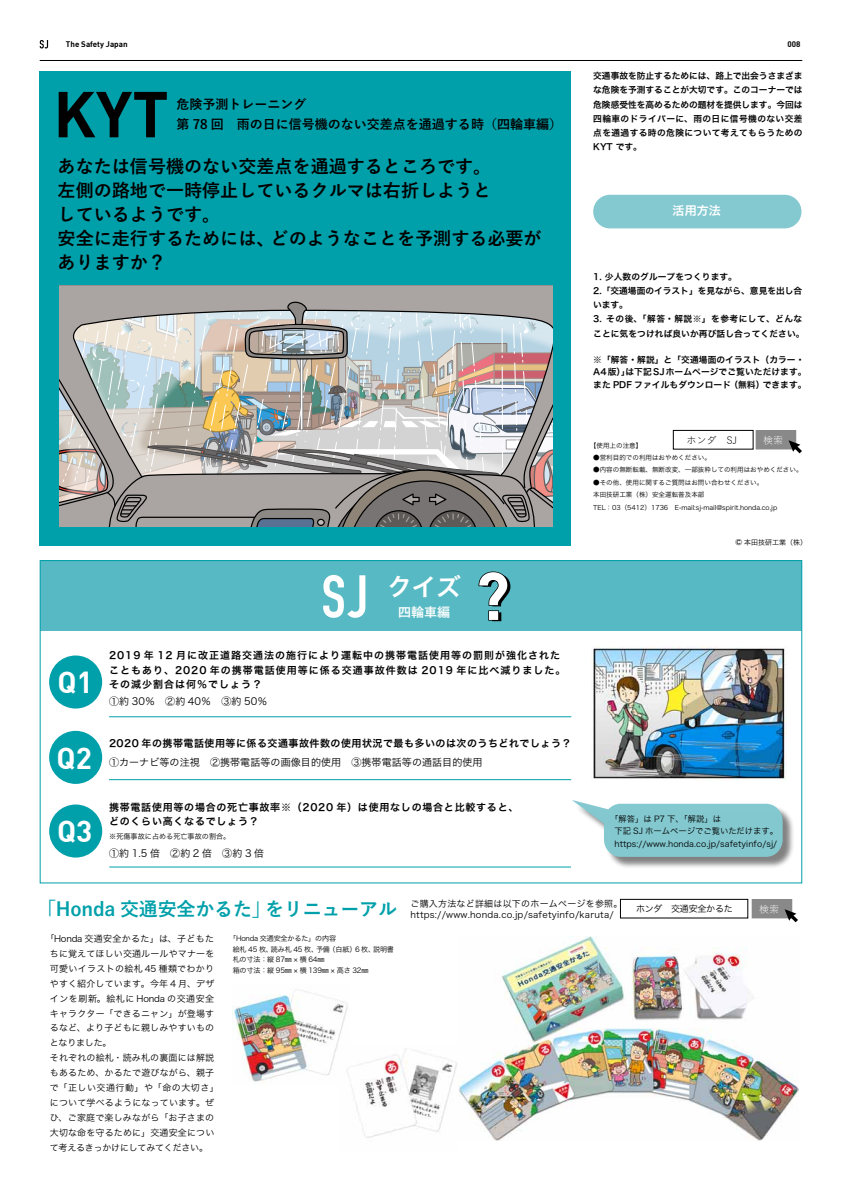
<style>
.page{position:relative;width:842px;height:1191px;background:#fff}
.page>*{position:absolute;margin:0;border:0;box-sizing:border-box;transform-origin:0 0}
.t1{font:700 66.5px "DIN";color:#fff}
.t2{font:700 63.8px "DIN";color:#000}
.t3{font:700 29.8px "DIN";color:#fff}
.t4{font:24.4px "Hira Kaku Pro N W6";color:#fff}
.t5{font:700 19px "Yu Go";letter-spacing:-.01em;color:#00a0aa}
.t6{font:700 18.1px/24.1px "Yu Go";color:#000}
.t7{font:700 13px/19.8px "Yu Go";color:#000}
.t8{font:700 13px "Yu Go";color:#fff}
.t9{font:12px "Hira Kaku Pro N W6";color:#fff}
.t10{font:10.1px "Koburina Go Std W1";color:#000}
.t11{font:10.1px "Koburina Go Std W1";color:#fff}
.t12{font:10px/14.2px "Hira Kaku Pro N W6";letter-spacing:.1em;color:#000}
.t13{font:10px "Hira Kaku Pro N W3";letter-spacing:.01em;color:#000}
.t14{font:10px/14.2px "Hira Kaku Pro N W6";letter-spacing:.075em;color:#000}
.t15{font:10px "Hira Kaku Pro N W6";letter-spacing:.05em;color:#000}
.t16{font:9px/14.9px "Hira Kaku Pro N W3";letter-spacing:.02em;color:#000}
.t17{font:9px "Hira Kaku Pro N W3";letter-spacing:-.025em;color:#000}
.t18{font:8.7px/14.2px "Hira Kaku Pro N W6";letter-spacing:.01em;color:#000}
.t19{font:8.3px/12.5px "Hira Kaku Pro N W3";letter-spacing:.01em;color:#000}
.t20{font:700 8px "DIN";color:#000}
.t21{font:7.1px/10.6px "Hira Kaku Pro N W3";letter-spacing:-.025em;color:#000}
.t22{font:7.1px "Hira Kaku Pro N W3";letter-spacing:.005em;color:#000}
.t23{font:7px "Hira Kaku Pro N W3";color:#000}
.t24{font:6.5px/12.4px "Hira Kaku Pro N W3";color:#000}
.s1{font-size:12.8px}
</style>
<div class="page">
<div style="left:40px;top:72px;width:531px;height:474px;background:#00a0aa"></div>
<svg style="left:40px;top:40px;width:8px;height:8px"></svg>
<hr style="left:40px;top:60px;width:762px;height:1px;background:#000">
<div style="left:49px;top:655px;width:53px;height:53px;background:#00a0aa;border-radius:50%"></div>
<div style="left:49px;top:731px;width:53px;height:53px;background:#00a0aa;border-radius:50%"></div>
<div style="left:49px;top:804px;width:53px;height:53px;background:#00a0aa;border-radius:50%"></div>
<div style="left:40px;top:560px;width:762px;height:70px;background:#56b9c3"></div>
<div style="left:574px;top:802px;width:221px;height:67px;background:#000;opacity:.5"></div>
<svg style="left:572px;top:800px;width:211px;height:57px"></svg>
<svg style="left:323px;top:575px;width:42px;height:43px"></svg>
<svg style="left:478px;top:571px;width:30px;height:50px"></svg>
<div style="left:673px;top:430px;width:80px;height:19px;border:1px solid #000"></div>
<svg style="left:756px;top:430px;width:46px;height:23px"></svg>
<div style="left:593px;top:195px;width:208px;height:33px;background:#84c9d0;border-radius:17px"></div>
<hr style="left:109px;top:716px;width:462px;height:1px;background:#00a0aa">
<hr style="left:109px;top:779px;width:462px;height:1px;background:#00a0aa">
<hr style="left:109px;top:866px;width:462px;height:1px;background:#00a0aa">
<div style="left:620px;top:899px;width:128px;height:19px;border:1px solid #000"></div>
<svg style="left:752px;top:899px;width:46px;height:23px"></svg>
<img style="left:591px;top:646px;width:195px;height:133px">
<img style="left:458px;top:936px;width:340px;height:204px">
<img style="left:233px;top:990px;width:115px;height:92px">
<img style="left:339px;top:1045px;width:118px;height:93px">
<svg style="left:59px;top:285px;width:494px;height:242px;background:#afadab"></svg>
<p class="t20" style="left:66px;top:38px;width:63px">The Safety Japan</p>
<p class="t20" style="left:787px;top:39px;width:15px">008</p>
<h2 class="t2" style="left:53px;top:73px;width:117px">KYT</h2>
<h3 class="t7" style="left:176px;top:95px;width:387px">危険予測トレーニング<br>第 78 回　雨の日に信号機のない交差点を通過する時（四輪車編）</h3>
<h3 class="t6" style="left:58px;top:155px;width:486px">あなたは信号機のない交差点を通過するところです。<br>左側の路地で一時停止しているクルマは右折しようと<br>しているようです。<br>安全に走行するためには、どのようなことを予測する必要がありますか？</h3>
<h3 class="t4" style="left:388px;top:565px;width:75px">クイズ</h3>
<h3 class="t8" style="left:398px;top:605px;width:54px">四輪車編</h3>
<h1 class="t1" style="left:475px;top:552px;width:36px">?</h1>
<p class="t18" style="left:593px;top:69px;width:211px;text-align:justify">交通事故を防止するためには、路上で出会うさまざまな危険を予測することが大切です。このコーナーでは危険感受性を高めるための題材を提供します。今回は四輪車のドライバーに、雨の日に信号機のない交差点を通過する時の危険について考えてもらうためのKYT です。</p>
<h3 class="t9" style="left:673px;top:200px;width:50px">活用方法</h3>
<p class="t18" style="left:593px;top:269px;width:211px">1. 少人数のグループをつくります。<br>2.「交通場面のイラスト」を見ながら、意見を出し合います。</p>
<p class="t18" style="left:593px;top:312px;width:213px">3. その後、「解答・解説※」を参考にして、どんなことに気をつければ良いか再び話し合ってください。</p>
<p class="t18" style="left:593px;top:353px;width:222px;line-height:12.4px">※「解答・解説」と「交通場面のイラスト（カラー・ 　<br>A4版）」は下記SJホームページでご覧いただけます。また PDF ファイルもダウンロード（無料）できます。</p>
<p class="t10" style="left:686px;top:432px;width:52px">ホンダ　SJ</p>
<p class="t11" style="left:763px;top:432px;width:22px">検索</p>
<p class="t24" style="left:590px;top:438px;width:54px">【使用上の注意】</p>
<p class="t24" style="left:593px;top:451px;width:119px">●営利目的での利用はおやめください。</p>
<p class="t24" style="left:593px;top:463px;width:211px">●内容の無断転載、無断改変、一部抜粋しての利用はおやめください。</p>
<p class="t24" style="left:593px;top:476px;width:186px">●その他、使用に関するご質問はお問い合わせください。<br>本田技研工業（株）安全運転普及本部<br>TEL：03（5412）1736　E-mail:sj-mail@spirit.honda.co.jp</p>
<p class="t23" style="left:735px;top:536px;width:74px"><span class="s1">©</span> 本田技研工業（株）</p>
<p class="t12" style="left:109px;top:648px;width:458px">2019 年 12 月に改正道路交通法の施行により運転中の携帯電話使用等の罰則が強化されたこともあり、2020 年の携帯電話使用等に係る交通事故件数は 2019 年に比べ減りました。その減少割合は何％でしょう？</p>
<p class="t13" style="left:109px;top:692px;width:170px">①約 30％　②約 40％　③約 50％　</p>
<p class="t15" style="left:109px;top:734px;width:464px">2020 年の携帯電話使用等に係る交通事故件数の使用状況で最も多いのは次のうちどれでしょう？</p>
<p class="t13" style="left:109px;top:753px;width:375px">①カーナビ等の注視　②携帯電話等の画像目的使用　③携帯電話等の通話目的使用</p>
<p class="t14" style="left:109px;top:799px;width:411px">携帯電話使用等の場合の死亡事故率※（2020 年）は使用なしの場合と比較すると、どのくらい高くなるでしょう？</p>
<p class="t13" style="left:109px;top:844px;width:157px">①約 1.5 倍　②約 2 倍　③約 3 倍</p>
<h3 class="t3" style="left:58px;top:663px;width:37px">Q1</h3>
<h3 class="t3" style="left:57px;top:739px;width:37px">Q2</h3>
<h3 class="t3" style="left:57px;top:811px;width:37px">Q3</h3>
<p class="t19" style="left:614px;top:811px;width:165px;text-indent:-4px">「解答」は P7 下、「解説」は<br>下記 SJ ホームページでご覧いただけます。https://www.honda.co.jp/safetyinfo/sj/</p>
<p class="t22" style="left:109px;top:829px;width:123px">※死傷事故に占める死亡事故の割合。</p>
<h3 class="t5" style="left:37px;top:898px;width:361px">「Honda 交通安全かるた」をリニューアル</h3>
<p class="t16" style="left:50px;top:930px;width:170px;text-indent:-4px">「Honda 交通安全かるた」は、子どもたちに覚えてほしい交通ルールやマナーを可愛いイラストの絵札 45 種類でわかりやすく紹介しています。今年 4 月、デザインを刷新。絵札に Honda の交通安全キャラクター「できるニャン」が登場するなど、より子どもに親しみやすいものとなりました。<br>それぞれの絵札・読み札の裏面には解説もあるため、かるたで遊びながら、親子で「正しい交通行動」や「命の大切さ」について学べるようになっています。ぜひ、ご家庭で楽しみながら「お子さまの大切な命を守るために」交通安全について考えるきっかけにしてみてください。</p>
<p class="t21" style="left:233px;top:932px;width:163px;text-indent:-4px">「Honda 交通安全かるた」の内容<br>絵札 45 枚、読み札 45 枚、予備（白紙）6 枚、説明書札の寸法：縦 87㎜ × 横 64㎜<br>箱の寸法：縦 95㎜ × 横 139㎜ × 高さ 32㎜</p>
<p class="t16" style="left:410px;top:897px;width:213px;line-height:10.6px">ご購入方法など詳細は以下のホームページを参照。https://www.honda.co.jp/safetyinfo/karuta/</p>
<p class="t17" style="left:636px;top:900px;width:98px">ホンダ　交通安全かるた</p>
<p class="t11" style="left:759px;top:901px;width:22px">検索</p>
</div>
